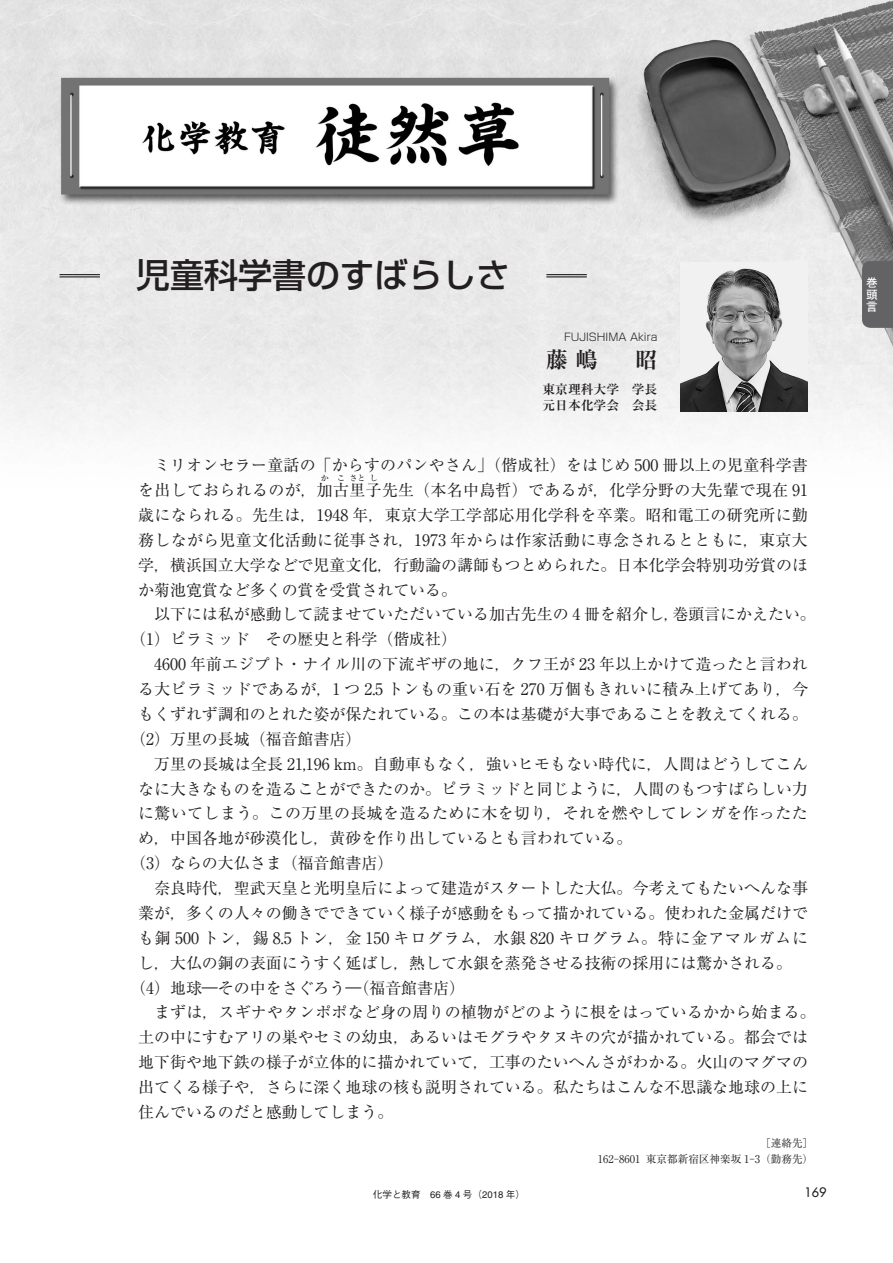
<style>
.page{position:relative;width:893px;height:1263px;background:#fff}
.page>*{position:absolute;margin:0;border:0;box-sizing:border-box;transform-origin:0 0}
.t1{font:500 34.05px "Shin Go Pr 6";color:#231f20}
.t2{font:700 22.35px "Ryumin Pr 6";color:#231f20}
.t3{font:15.9px/24.9px "Ryumin Pr 6";color:#231f20}
.t4{font:15.9px "Ryumin Pr 6";letter-spacing:.02em;color:#231f20}
.t5{font:15.9px "Ryumin Pr 6";letter-spacing:.025em;color:#231f20}
.t6{font:15.9px "Ryumin Pr 6";letter-spacing:.05em;color:#231f20}
.t7{font:700 12.75px/15.9px "Ryumin Pr 6";color:#231f20}
.t8{font:500 12.75px "Futura Std";color:#231f20}
.t9{font:11.7px/11.7px "Heisei Kaku Go Std W5";color:#fff;text-align:justify}
.t10{font:10.65px/15.9px "Ryumin Pr 6";color:#231f20;text-align:right}
.t11{font:300 10.65px "Shin Go Pr 6";color:#231f20}
.t12{font:500 9.6px "Gothic BBB Pr 6";color:#231f20}
.t13{font:500 7.95px "Ryumin Pr 6";color:#231f20}
.s1{font-family:"Helvetica LT Std";font-weight:400}
</style>
<div class="page">
<img style="left:0;top:0;width:893px;height:438px">
<div style="left:862px;top:261px;width:31px;height:67px;background:#636366"></div>
<hr style="left:60px;top:274px;width:40px;height:1px;background:#231f20">
<hr style="left:60px;top:276px;width:40px;height:1px;background:#231f20">
<hr style="left:546px;top:274px;width:41px;height:1px;background:#231f20">
<hr style="left:546px;top:276px;width:41px;height:1px;background:#231f20">
<img style="left:680px;top:263px;width:128px;height:148px">
<h1 class="t1" style="left:136px;top:247px;width:376px">児童科学書のすばらしさ</h1>
<p class="t11" style="left:564px;top:328px;width:95px">FUJISHIMA Akira</p>
<h2 class="t2" style="left:546px;top:342px;width:113px">藤 嶋 　 昭</h2>
<p class="t7" style="left:543px;top:381px;width:116px">東京理科大学　学長元日本化学会　会長</p>
<p class="t3" style="left:138px;top:452px;width:671px">　ミリオンセラー童話の「からすのパンやさん」（偕成社）をはじめ 500 冊以上の児童科学書を出しておられるのが，加古里子先生（本名中島哲）であるが，化学分野の大先輩で現在 91</p>
<p class="t13" style="left:321px;top:472px;width:9px">か</p>
<p class="t13" style="left:337px;top:472px;width:9px">こ</p>
<p class="t13" style="left:349px;top:472px;width:17px">さと</p>
<p class="t13" style="left:370px;top:472px;width:9px">し</p>
<p class="t5" style="left:138px;top:502px;width:671px">歳になられる。先生は，1948 年，東京大学工学部応用化学科を卒業。昭和電工の研究所に勤</p>
<p class="t4" style="left:138px;top:527px;width:671px">務しながら児童文化活動に従事され，1973 年からは作家活動に専念されるとともに，東京大</p>
<p class="t3" style="left:138px;top:551px;width:671px">学，横浜国立大学などで児童文化，行動論の講師もつとめられた。日本化学会特別功労賞のほ</p>
<p class="t3" style="left:138px;top:576px;width:320px">か菊池寛賞など多くの賞を受賞されている。</p>
<p class="t3" style="left:138px;top:601px;width:679px">　以下には私が感動して読ませていただいている加古先生の 4 冊を紹介し，巻頭言にかえたい。</p>
<p class="t3" style="left:130px;top:626px;width:328px">（1）ピラミッド　その歴史と科学（偕成社）</p>
<p class="t3" style="left:138px;top:651px;width:671px">　4600 年前エジプト・ナイル川の下流ギザの地に，クフ王が 23 年以上かけて造ったと言われ</p>
<p class="t4" style="left:138px;top:677px;width:671px">る大ピラミッドであるが，1 つ 2.5 トンもの重い石を 270 万個もきれいに積み上げてあり，今</p>
<p class="t3" style="left:138px;top:701px;width:671px">もくずれず調和のとれた姿が保たれている。この本は基礎が大事であることを教えてくれる。</p>
<p class="t3" style="left:130px;top:725px;width:233px">（2）万里の長城（福音館書店）</p>
<p class="t3" style="left:138px;top:750px;width:671px">　万里の長城は全長 21,196 km。自動車もなく，強いヒモもない時代に，人間はどうしてこん</p>
<p class="t3" style="left:138px;top:775px;width:671px">なに大きなものを造ることができたのか。ピラミッドと同じように，人間のもつすばらしい力</p>
<p class="t5" style="left:138px;top:801px;width:671px">に驚いてしまう。この万里の長城を造るために木を切り，それを燃やしてレンガを作ったた</p>
<p class="t3" style="left:138px;top:825px;width:496px">め，中国各地が砂漠化し，黄砂を作り出しているとも言われている。</p>
<p class="t3" style="left:130px;top:850px;width:265px">（3）ならの大仏さま（福音館書店）</p>
<p class="t3" style="left:138px;top:875px;width:671px">　奈良時代，聖武天皇と光明皇后によって建造がスタートした大仏。今考えてもたいへんな事</p>
<p class="t3" style="left:138px;top:900px;width:671px">業が，多くの人々の働きでできていく様子が感動をもって描かれている。使われた金属だけで</p>
<p class="t6" style="left:138px;top:925px;width:671px">も銅 500 トン，錫 8.5 トン，金 150 キログラム，水銀 820 キログラム。特に金アマルガムに</p>
<p class="t3" style="left:138px;top:949px;width:655px">し，大仏の銅の表面にうすく延ばし，熱して水銀を蒸発させる技術の採用には驚かされる。</p>
<p class="t3" style="left:130px;top:974px;width:336px">（4）地球―その中をさぐろう―（福音館書店）</p>
<p class="t3" style="left:138px;top:999px;width:679px">　まずは，スギナやタンポポなど身の周りの植物がどのように根をはっているかから始まる。</p>
<p class="t3" style="left:138px;top:1024px;width:671px">土の中にすむアリの巣やセミの幼虫，あるいはモグラやタヌキの穴が描かれている。都会では</p>
<p class="t3" style="left:138px;top:1049px;width:671px">地下街や地下鉄の様子が立体的に描かれていて，工事のたいへんさがわかる。火山のマグマの</p>
<p class="t3" style="left:138px;top:1074px;width:671px">出てくる様子や，さらに深く地球の核も説明されている。私たちはこんな不思議な地球の上に</p>
<p class="t3" style="left:138px;top:1099px;width:257px">住んでいるのだと感動してしまう。</p>
<p class="t10" style="left:598px;top:1134px;width:217px">［連絡先］<br>162-8601 東京都新宿区神楽坂 1-3（勤務先）</p>
<p class="t12" style="left:373px;top:1187px;width:154px">化学と教育　<span class="s1">66</span> 巻 <span class="s1">4</span> 号（<span class="s1">2018</span> 年）</p>
<p class="t8" style="left:804px;top:1184px;width:24px">169</p>
<p class="t9" style="left:866px;top:277px;width:13px">巻頭言</p>
</div>
